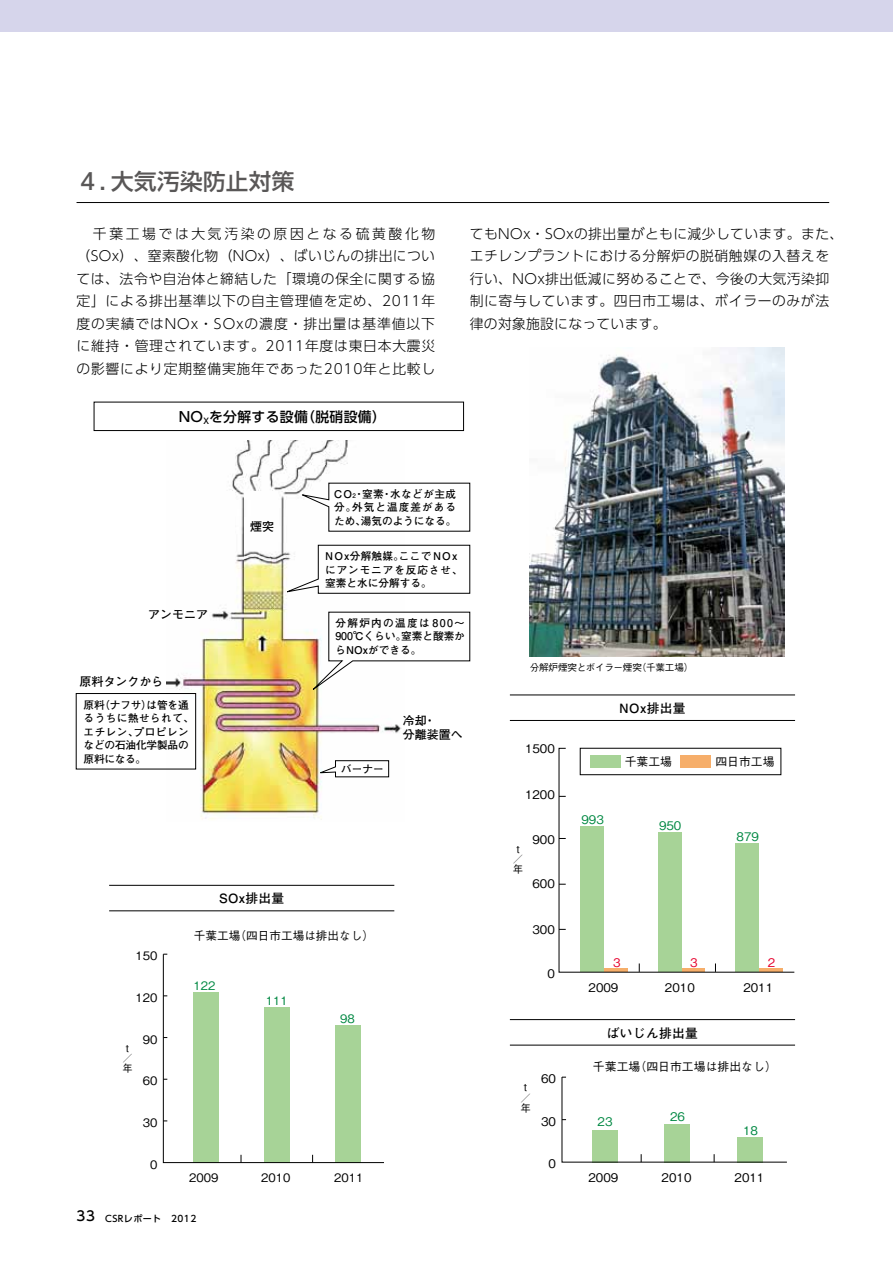
<style>
.page{position:relative;width:893px;height:1263px;background:#fff}
.page>*{position:absolute;margin:0;border:0;box-sizing:border-box;transform-origin:0 0}
.t1{font:500 22.5px "UD Shin Go Pro";letter-spacing:.02em;color:#595757}
.t2{font:300 13.8px/22.5px "UD Shin Go Pro";letter-spacing:.045em;color:#000;text-align:justify}
.t3{font:500 13.8px "UD Shin Go Pro";letter-spacing:.025em;color:#000}
.t4{font:700 12.75px "Futo Go B101 Pro";letter-spacing:.025em;color:#000}
.t5{font:700 12px/13.5px "Futo Go B101 Pro";color:#000}
.t6{font:500 11.85px "Gothic BBB Pro";color:#000}
.t7{font:500 11.85px "Gothic BBB Pro";color:#008842}
.t8{font:500 11.85px "Gothic BBB Pro";color:#e6002d}
.t9{font:500 11.7px "Gothic BBB Pro";color:#000}
.t10{font:500 11.7px "Gothic BBB Pro";color:#008842}
.t11{font:700 10.65px/13.5px "Futo Go B101 Pro";letter-spacing:.025em;color:#000;text-align:justify}
.t12{font:700 10.65px/13.5px "Futo Go B101 Pro";letter-spacing:-.015em;color:#000}
.t13{font:700 10.65px/13.5px "Futo Go B101 Pro";letter-spacing:.085em;color:#000}
.t14{font:500 10.35px/10.4px "Gothic BBB Pro";color:#000;text-align:center}
.t15{font:500 10.2px/10.2px "Gothic BBB Pro";color:#000;text-align:center}
.t16{font:500 9.6px "Gothic BBB Pro";letter-spacing:-.025em;color:#000}
.t17{font:500 9px "UD Shin Go Pro";letter-spacing:.05em;color:#000}
.s1{font-size:6.15px}
.s2{font-size:13.5px}
</style>
<div class="page">
<div style="left:0;top:0;width:893px;height:32px;background:#d6d5eb"></div>
<hr style="left:77px;top:202px;width:752px;height:1px;background:#000">
<img style="left:166px;top:441px;width:238px;height:379px">
<img style="left:530px;top:348px;width:254px;height:309px">
<svg style="left:163px;top:953px;width:221px;height:210px"></svg>
<svg style="left:558px;top:747px;width:237px;height:226px"></svg>
<hr style="left:510px;top:720px;width:285px;height:1px;background:#000">
<hr style="left:510px;top:694px;width:285px;height:1px;background:#000">
<hr style="left:109px;top:910px;width:285px;height:1px;background:#000">
<hr style="left:109px;top:885px;width:285px;height:1px;background:#000">
<div style="left:76px;top:693px;width:120px;height:76px;border:1px solid #000"></div>
<svg style="left:318px;top:760px;width:71px;height:17px"></svg>
<svg style="left:309px;top:612px;width:161px;height:81px"></svg>
<svg style="left:283px;top:545px;width:187px;height:49px"></svg>
<svg style="left:299px;top:483px;width:171px;height:49px"></svg>
<div style="left:94px;top:402px;width:370px;height:29px;border:1px solid #000"></div>
<svg style="left:561px;top:1076px;width:226px;height:87px"></svg>
<hr style="left:510px;top:1045px;width:285px;height:1px;background:#000">
<hr style="left:510px;top:1019px;width:285px;height:1px;background:#000">
<h1 class="t1" style="left:77px;top:163px;width:219px">４．大気汚染防止対策</h1>
<p class="t2" style="left:77px;top:222px;width:360px">　千葉工場では大気汚染の原因となる硫黄酸化物（SOx）、窒素酸化物（NOx）、ばいじんの排出については、法令や自治体と締結した「環境の保全に関する協定」による排出基準以下の自主管理値を定め、2011年度の実績ではNOx・SOxの濃度・排出量は基準値以下に維持・管理されています。2011年度は東日本大震災の影響により定期整備実施年であった2010年と比較し</p>
<p class="t3" style="left:179px;top:405px;width:209px">NO<sub>X</sub>を分解する設備（脱硝設備）</p>
<p class="t2" style="left:470px;top:222px;width:375px;text-align:left">てもNOx・SOxの排出量がともに減少しています。また、エチレンプラントにおける分解炉の脱硝触媒の入替えを行い、NOx排出低減に努めることで、今後の大気汚染抑制に寄与しています。四日市工場は、ボイラーのみが法律の対象施設になっています。</p>
<p class="t5" style="left:250px;top:518px;width:25px">煙突</p>
<p class="t11" style="left:334px;top:486px;width:124px">CO<span class="s1">2</span>・窒素・水などが主成分。外気と温度差があるため、湯気のようになる。</p>
<p class="t13" style="left:325px;top:548px;width:139px">NOx分解触媒。ここでNOxにアンモニアを反応させ、窒素と水に分解する。</p>
<p class="t5" style="left:148px;top:606px;width:61px">アンモニア</p>
<p class="t5" style="left:80px;top:673px;width:85px">原料タンクから</p>
<p class="t12" style="left:84px;top:697px;width:112px">原料（ナフサ）は管を通るうちに熱せられて、エチレン、プロピレンなどの石油化学製品の原料になる。</p>
<p class="t4" style="left:219px;top:888px;width:67px">SOx排出量</p>
<p class="t11" style="left:335px;top:614px;width:131px">分解炉内の温度は800〜900℃くらい。窒素と酸素からNOxができる。</p>
<p class="t11" style="left:341px;top:761px;width:44px">バーナー</p>
<p class="t5" style="left:403px;top:712px;width:61px">冷却・<br>分離装置へ</p>
<p class="t9" style="left:136px;top:946px;width:23px">150</p>
<p class="t9" style="left:136px;top:988px;width:23px">120</p>
<p class="t15" style="left:122px;top:1042px;width:11px">t／年</p>
<p class="t9" style="left:143px;top:1030px;width:16px">90</p>
<p class="t9" style="left:143px;top:1071px;width:16px">60</p>
<p class="t9" style="left:143px;top:1113px;width:16px">30</p>
<p class="t9" style="left:150px;top:1155px;width:9px">0</p>
<p class="t9" style="left:194px;top:926px;width:182px">千葉工場（四日市工場は排出なし）</p>
<p class="t10" style="left:194px;top:976px;width:23px">122</p>
<p class="t10" style="left:266px;top:991px;width:23px">111</p>
<p class="t10" style="left:340px;top:1009px;width:16px">98</p>
<p class="t9" style="left:189px;top:1168px;width:31px">2009</p>
<p class="t9" style="left:261px;top:1168px;width:31px">2010</p>
<p class="t9" style="left:334px;top:1168px;width:31px">2011</p>
<p class="t17" style="left:77px;top:1211px;width:121px"><span class="s2">33</span>　CSRレポート　2012</p>
<p class="t16" style="left:530px;top:660px;width:165px">分解炉煙突とボイラー煙突（千葉工場）</p>
<p class="t6" style="left:525px;top:739px;width:31px">1500</p>
<p class="t6" style="left:525px;top:785px;width:31px">1200</p>
<p class="t14" style="left:513px;top:842px;width:11px">t／年</p>
<p class="t6" style="left:532px;top:830px;width:24px">900</p>
<p class="t6" style="left:532px;top:874px;width:24px">600</p>
<p class="t6" style="left:532px;top:920px;width:24px">300</p>
<p class="t6" style="left:547px;top:964px;width:9px">0</p>
<p class="t14" style="left:520px;top:1081px;width:11px">t／年</p>
<p class="t6" style="left:541px;top:1069px;width:16px">60</p>
<p class="t6" style="left:541px;top:1112px;width:16px">30</p>
<p class="t6" style="left:549px;top:1154px;width:9px">0</p>
<p class="t4" style="left:619px;top:698px;width:68px">NOx排出量</p>
<p class="t7" style="left:581px;top:810px;width:24px">993</p>
<p class="t6" style="left:625px;top:752px;width:151px">千葉工場　　　 四日市工場</p>
<p class="t7" style="left:659px;top:816px;width:24px">950</p>
<p class="t7" style="left:737px;top:827px;width:24px">879</p>
<p class="t8" style="left:613px;top:953px;width:9px">3</p>
<p class="t8" style="left:690px;top:953px;width:9px">3</p>
<p class="t8" style="left:768px;top:953px;width:9px">2</p>
<p class="t6" style="left:589px;top:978px;width:31px">2009</p>
<p class="t6" style="left:665px;top:978px;width:31px">2010</p>
<p class="t6" style="left:743px;top:978px;width:31px">2011</p>
<p class="t4" style="left:607px;top:1023px;width:93px">ばいじん排出量</p>
<p class="t6" style="left:593px;top:1057px;width:185px">千葉工場（四日市工場は排出なし）</p>
<p class="t7" style="left:670px;top:1107px;width:16px">26</p>
<p class="t7" style="left:743px;top:1121px;width:16px">18</p>
<p class="t7" style="left:598px;top:1112px;width:16px">23</p>
<p class="t6" style="left:588px;top:1168px;width:31px">2009</p>
<p class="t6" style="left:662px;top:1168px;width:31px">2010</p>
<p class="t6" style="left:734px;top:1168px;width:31px">2011</p>
</div>
